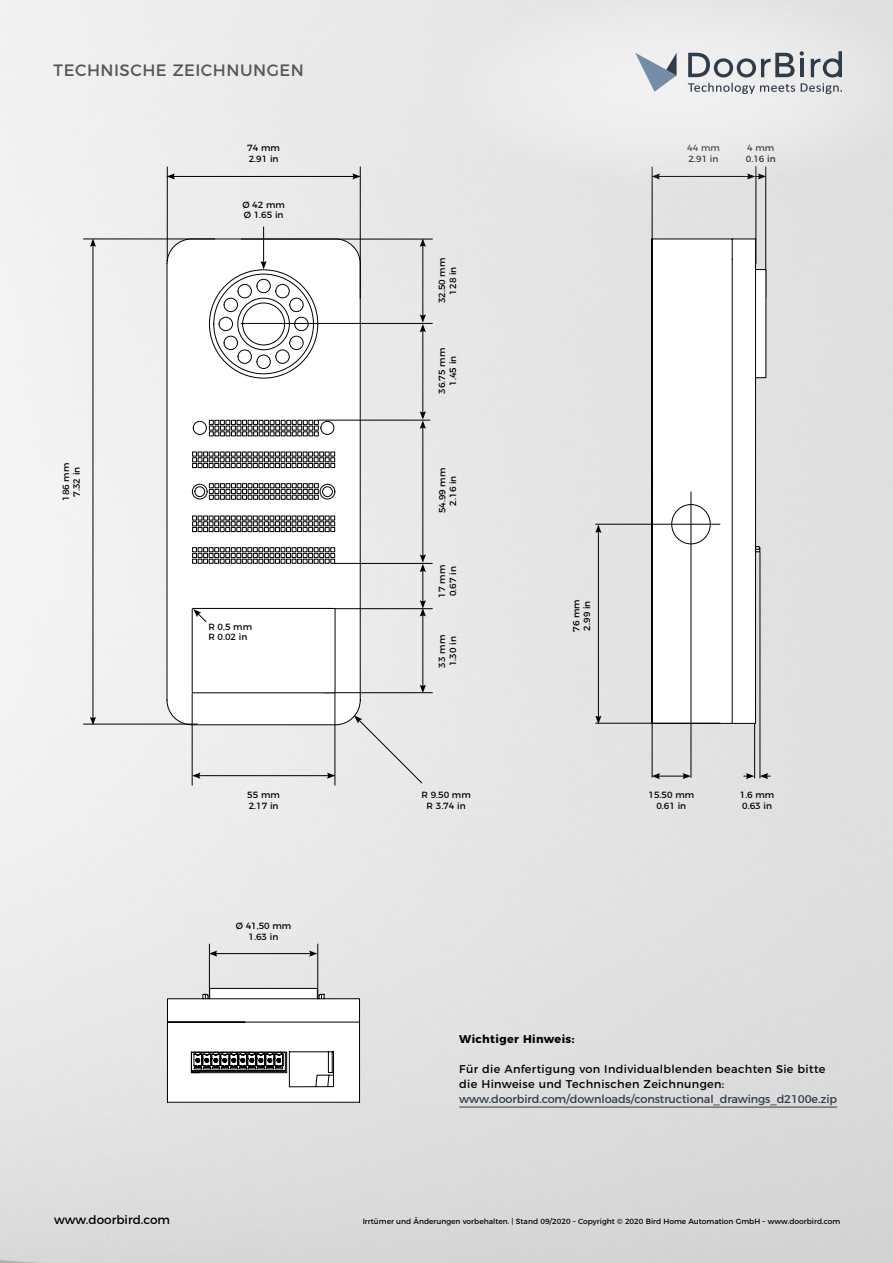
<style>
.page{position:relative;width:893px;height:1263px;background:#fff}
.page>*{position:absolute;margin:0;border:0;box-sizing:border-box;transform-origin:0 0}
.t1{font:16.5px "Montserrat";letter-spacing:.03em;color:#575756}
.t2{font:12px "Montserrat";color:#000}
.t3{font:11.25px/15px "Montserrat";letter-spacing:.03em;color:#000}
.t4{font:11.25px "Montserrat";letter-spacing:-.01em;color:#313c4b}
.t5{font:700 11.25px "Montserrat";letter-spacing:.03em;color:#000}
.t6{font:9px/10.8px "Montserrat";color:#000}
.t7{font:7.5px "Montserrat";color:#000}
</style>
<div class="page">
<img style="left:0;top:0;width:893px;height:1263px">
<hr style="left:215px;top:953px;width:96px;height:1px;background:#000">
<svg style="left:309px;top:950px;width:8px;height:7px"></svg>
<svg style="left:210px;top:950px;width:7px;height:7px"></svg>
<hr style="left:209px;top:944px;width:1px;height:95px;background:#000">
<hr style="left:317px;top:944px;width:1px;height:131px;background:#000">
<hr style="left:598px;top:530px;width:1px;height:188px;background:#000">
<svg style="left:595px;top:524px;width:6px;height:9px"></svg>
<svg style="left:595px;top:716px;width:6px;height:8px"></svg>
<svg style="left:652px;top:773px;width:39px;height:6px"></svg>
<svg style="left:760px;top:773px;width:10px;height:6px"></svg>
<hr style="left:756px;top:166px;width:1px;height:98px;background:#000">
<hr style="left:760px;top:552px;width:1px;height:226px;background:#000">
<hr style="left:652px;top:167px;width:1px;height:131px;background:#000">
<hr style="left:652px;top:646px;width:1px;height:131px;background:#000">
<hr style="left:765px;top:167px;width:1px;height:131px;background:#000">
<hr style="left:754px;top:552px;width:1px;height:226px;background:#000">
<svg style="left:651px;top:238px;width:115px;height:486px"></svg>
<svg style="left:744px;top:773px;width:10px;height:6px"></svg>
<div style="left:672px;top:504px;width:38px;height:40px;background:#fff;border-radius:50%"></div>
<div style="left:671px;top:504px;width:40px;height:40px;border:1px solid #000;border-radius:50%"></div>
<hr style="left:596px;top:524px;width:124px;height:1px;background:#000">
<hr style="left:596px;top:723px;width:124px;height:1px;background:#000">
<hr style="left:691px;top:492px;width:1px;height:285px;background:#000">
<svg style="left:167px;top:988px;width:193px;height:115px"></svg>
<hr style="left:459px;top:1107px;width:378px;height:1px;background:#313c4b">
<svg style="left:166px;top:238px;width:195px;height:487px"></svg>
<hr style="left:172px;top:176px;width:183px;height:1px;background:#000">
<svg style="left:352px;top:173px;width:8px;height:7px"></svg>
<svg style="left:166px;top:173px;width:9px;height:7px"></svg>
<hr style="left:167px;top:167px;width:1px;height:95px;background:#000">
<hr style="left:360px;top:167px;width:1px;height:131px;background:#000">
<hr style="left:198px;top:775px;width:131px;height:1px;background:#000">
<svg style="left:327px;top:772px;width:8px;height:7px"></svg>
<svg style="left:193px;top:772px;width:7px;height:7px"></svg>
<hr style="left:192px;top:693px;width:1px;height:92px;background:#000">
<hr style="left:335px;top:693px;width:1px;height:92px;background:#000">
<hr style="left:93px;top:244px;width:1px;height:475px;background:#000">
<svg style="left:90px;top:238px;width:6px;height:9px"></svg>
<svg style="left:90px;top:717px;width:6px;height:7px"></svg>
<hr style="left:263px;top:227px;width:1px;height:36px;background:#000">
<svg style="left:261px;top:261px;width:6px;height:8px"></svg>
<div style="left:354px;top:715px;width:69px;height:69px;background:#e9e9e9"></div>
<hr style="left:422px;top:614px;width:1px;height:73px;background:#000">
<svg style="left:420px;top:685px;width:6px;height:7px"></svg>
<hr style="left:422px;top:570px;width:1px;height:33px;background:#000">
<svg style="left:420px;top:600px;width:6px;height:16px"></svg>
<hr style="left:422px;top:330px;width:1px;height:84px;background:#000">
<hr style="left:422px;top:244px;width:1px;height:73px;background:#000">
<svg style="left:420px;top:314px;width:6px;height:18px"></svg>
<svg style="left:420px;top:238px;width:6px;height:9px"></svg>
<hr style="left:422px;top:426px;width:1px;height:131px;background:#000">
<svg style="left:420px;top:554px;width:6px;height:18px"></svg>
<svg style="left:420px;top:411px;width:6px;height:18px"></svg>
<hr style="left:83px;top:724px;width:114px;height:1px;background:#000">
<hr style="left:324px;top:608px;width:108px;height:1px;background:#000">
<hr style="left:241px;top:323px;width:191px;height:1px;background:#000">
<hr style="left:241px;top:239px;width:191px;height:1px;background:#000">
<hr style="left:83px;top:239px;width:132px;height:1px;background:#000">
<hr style="left:325px;top:692px;width:107px;height:1px;background:#000">
<hr style="left:319px;top:420px;width:111px;height:1px;background:#000">
<hr style="left:335px;top:563px;width:97px;height:1px;background:#000">
<svg style="left:192px;top:452px;width:143px;height:16px"></svg>
<svg style="left:209px;top:420px;width:110px;height:16px"></svg>
<svg style="left:209px;top:483px;width:110px;height:17px"></svg>
<svg style="left:192px;top:516px;width:143px;height:16px"></svg>
<svg style="left:192px;top:547px;width:143px;height:17px"></svg>
<div style="left:192px;top:608px;width:143px;height:85px;background:#fff"></div>
<div style="left:192px;top:608px;width:143px;height:85px;border:1px solid #000"></div>
<svg style="left:193px;top:609px;width:68px;height:69px"></svg>
<div style="left:439px;top:0;width:454px;height:188px;background:#e8e8e8"></div>
<svg style="left:635px;top:53px;width:42px;height:39px"></svg>
<svg style="left:688px;top:51px;width:154px;height:43px"></svg>
<h1 class="t1" style="left:54px;top:57px;width:252px">TECHNISCHE ZEICHNUNGEN</h1>
<p class="t6" style="left:247px;top:142px;width:34px">74 mm<br>2.91 in</p>
<p class="t6" style="left:60px;top:501px;width:40px;text-align:center;rotate:-90deg">186 mm<br>7.32 in</p>
<p class="t6" style="left:242px;top:198px;width:44px">Ø 42 mm<br>Ø 1.65 in</p>
<p class="t6" style="left:208px;top:620px;width:45px">R 0,5 mm<br>R 0.02 in</p>
<p class="t6" style="left:247px;top:788px;width:34px">55 mm<br>2.17 in</p>
<p class="t6" style="left:236px;top:920px;width:57px;text-align:center">Ø 41,50 mm<br>1.63 in</p>
<p class="t6" style="left:436px;top:303px;width:47px;text-align:center;rotate:-90deg">32.50 mm<br>128 in</p>
<p class="t6" style="left:436px;top:394px;width:47px;text-align:center;rotate:-90deg">36.75 mm<br>1.45 in</p>
<p class="t6" style="left:436px;top:513px;width:47px;text-align:center;rotate:-90deg">54.99 mm<br>2.16 in</p>
<p class="t6" style="left:436px;top:598px;width:34px;rotate:-90deg">17 mm<br>0.67 in</p>
<p class="t6" style="left:436px;top:668px;width:34px;rotate:-90deg">33 mm<br>1.30 in</p>
<p class="t6" style="left:421px;top:788px;width:51px;text-align:center">R 9.50 mm<br>R 3.74 in</p>
<p class="t6" style="left:687px;top:142px;width:34px">44 mm<br>2.91 in</p>
<p class="t6" style="left:746px;top:142px;width:31px">4 mm<br>0.16 in</p>
<p class="t6" style="left:570px;top:632px;width:34px;rotate:-90deg">76 mm<br>2.99 in</p>
<p class="t6" style="left:648px;top:788px;width:47px;text-align:center">15.50 mm<br>0.61 in</p>
<p class="t6" style="left:740px;top:788px;width:36px">1.6 mm<br>0.63 in</p>
<p class="t5" style="left:459px;top:1029px;width:117px">Wichtiger Hinweis:</p>
<p class="t3" style="left:459px;top:1060px;width:368px">Für die Anfertigung von Individualblenden beachten Sie bitte die Hinweise und Technischen Zeichnungen:</p>
<p class="t4" style="left:459px;top:1089px;width:379px">www.doorbird.com/downloads/constructional_drawings_d2100e.zip</p>
<h2 class="t2" style="left:54px;top:1210px;width:118px">www.doorbird.com</h2>
<p class="t7" style="left:363px;top:1215px;width:479px">Irrtümer und Änderungen vorbehalten. | Stand 09/2020 – Copyright © 2020 Bird Home Automation GmbH – www.doorbird.com</p>
</div>
